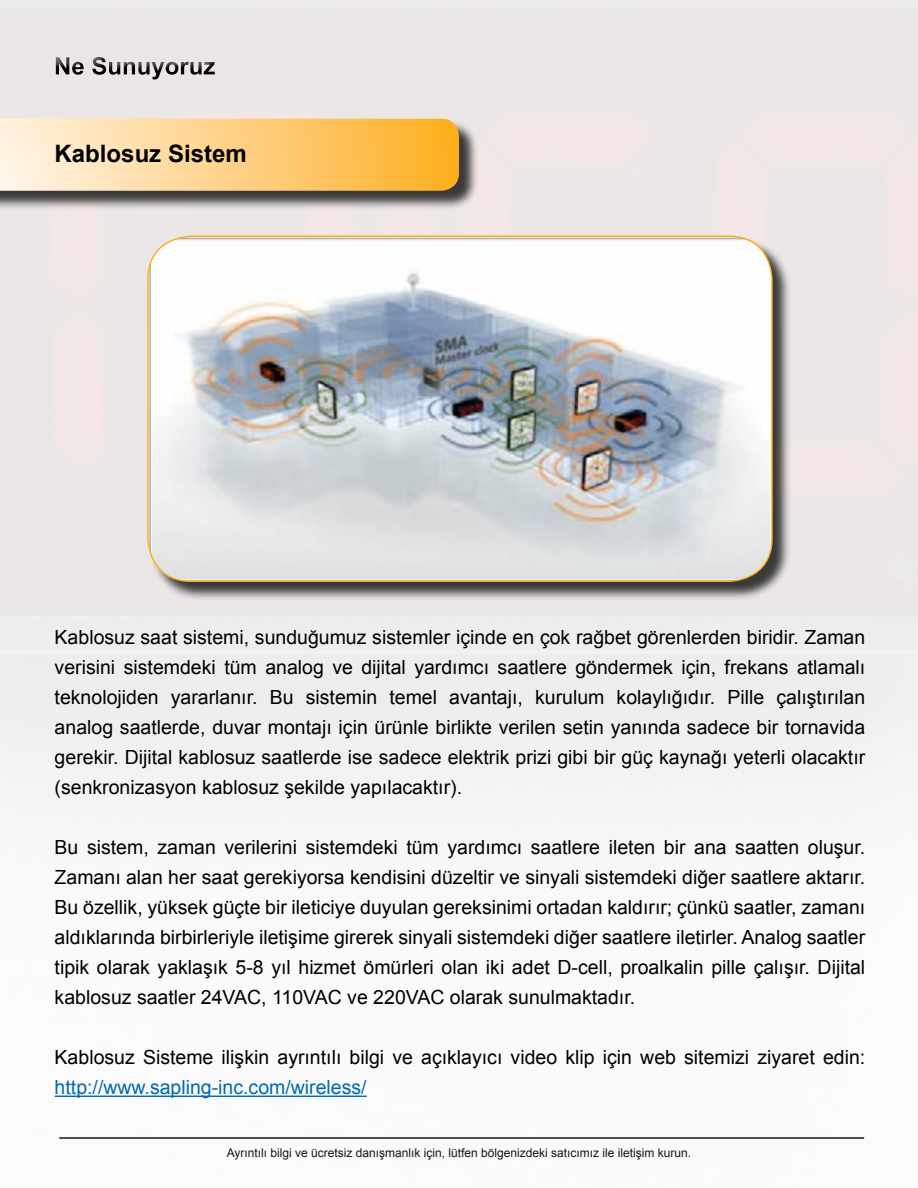
<style>
.page{position:relative;width:918px;height:1188px;background:#fff}
.page>*{position:absolute;margin:0;border:0;box-sizing:border-box;transform-origin:0 0}
.t1{font:700 24px "Arial";color:#000}
.t2{font:19.5px/30px "Arial";color:#000;text-align:justify}
.t3{font:19.5px "Arial";color:#006ab6}
.t4{font:12px "Arial";color:#000}
</style>
<div class="page">
<img style="left:0;top:0;width:918px;height:1139px">
<div style="left:0;top:121px;width:478px;height:89px;background:#000;opacity:.75"></div>
<svg style="left:0;top:119px;width:459px;height:72px;background:#fdd085"></svg>
<hr style="left:55px;top:1096px;width:312px;height:1px;background:#006ab6">
<div style="left:150px;top:238px;width:642px;height:363px;background:#000;opacity:.75"></div>
<img style="left:149px;top:238px;width:623px;height:343px">
<p class="t1" style="left:55px;top:138px;width:194px">Kablosuz Sistem</p>
<p class="t2" style="left:55px;top:623px;width:812px">Kablosuz saat sistemi, sunduğumuz sistemler içinde en çok rağbet görenlerden biridir. Zaman verisini sistemdeki tüm analog ve dijital yardımcı saatlere göndermek için, frekans atlamalı teknolojiden yararlanır. Bu sistemin temel avantajı, kurulum kolaylığıdır. Pille çalıştırılan analog saatlerde, duvar montajı için ürünle birlikte verilen setin yanında sadece bir tornavida gerekir. Dijital kablosuz saatlerde ise sadece elektrik prizi gibi bir güç kaynağı yeterli olacaktır (senkronizasyon kablosuz şekilde yapılacaktır).</p>
<p class="t2" style="left:55px;top:833px;width:812px">Bu sistem, zaman verilerini sistemdeki tüm yardımcı saatlere ileten bir ana saatten oluşur.<br>Zamanı alan her saat gerekiyorsa kendisini düzeltir ve sinyali sistemdeki diğer saatlere aktarır.<br>Bu özellik, yüksek güçte bir ileticiye duyulan gereksinimi ortadan kaldırır; çünkü saatler, zamanı aldıklarında birbirleriyle iletişime girerek sinyali sistemdeki diğer saatlere iletirler. Analog saatler tipik olarak yaklaşık 5-8 yıl hizmet ömürleri olan iki adet D-cell, proalkalin pille çalışır. Dijital kablosuz saatler 24VAC, 110VAC ve 220VAC olarak sunulmaktadır.</p>
<p class="t2" style="left:55px;top:1042px;width:812px">Kablosuz Sisteme ilişkin ayrıntılı bilgi ve açıklayıcı video klip için web sitemizi ziyaret edin:</p>
<p class="t3" style="left:55px;top:1074px;width:314px">http://www.sapling-inc.com/wireless/</p>
<p class="t4" style="left:227px;top:1145px;width:466px">Ayrıntılı bilgi ve ücretsiz danışmanlık için, lütfen bölgenizdeki satıcımız ile iletişim kurun.</p>
</div>
